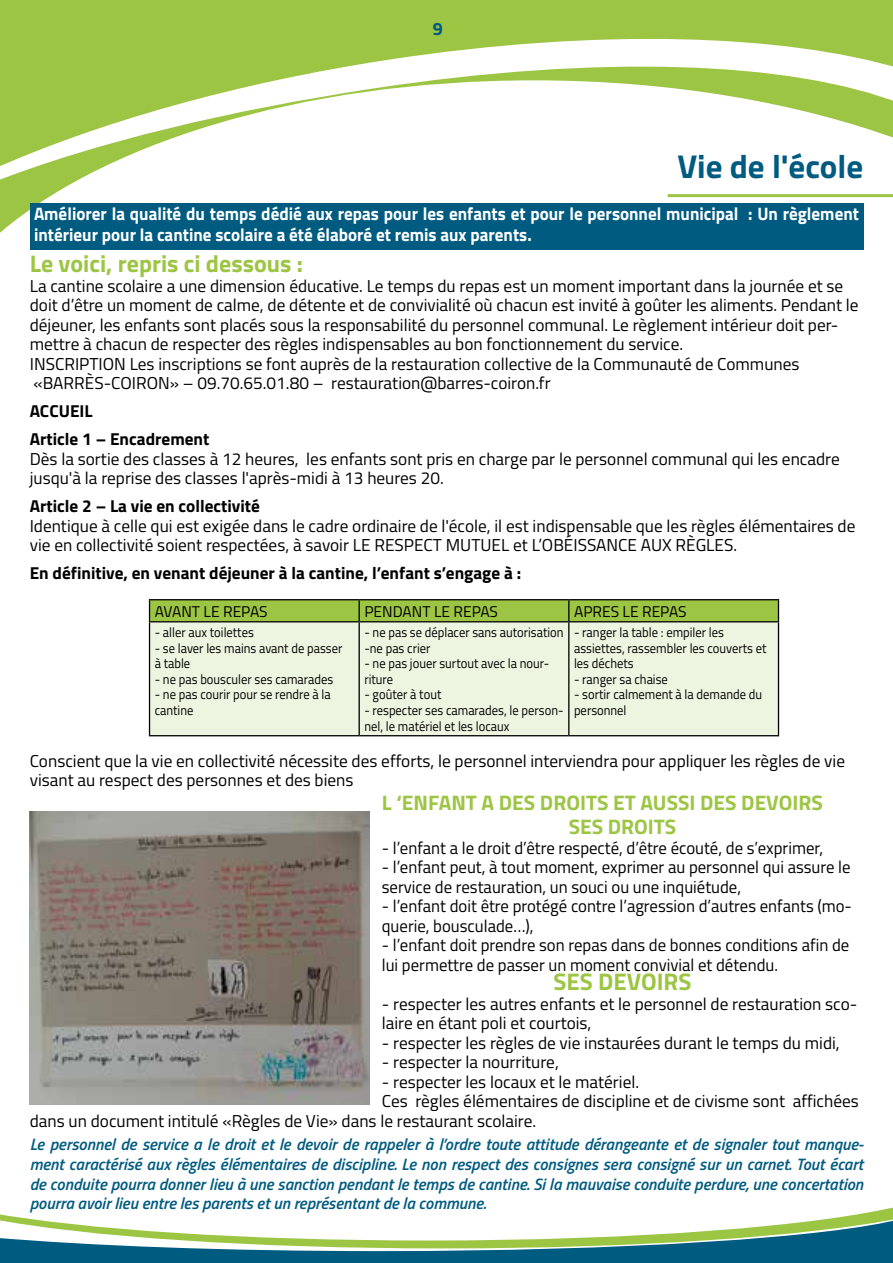
<style>
.page{position:relative;width:893px;height:1263px;background:#fff}
.page>*{position:absolute;margin:0;border:0;box-sizing:border-box;transform-origin:0 0}
.t1{font:700 33px "Titillium";color:#005b80}
.t2{font:700 24px "Titillium";color:#9dc544}
.t3{font:700 21px/24px "Titillium";color:#9dc544}
.t4{font:700 18px/21px "Titillium";color:#fff;scale:.95 1}
.t5{font:700 18px "Titillium";color:#005b80}
.t6{font:17.25px/19.5px "Titillium";color:#000}
.t7{font:700 17.25px/28px "Titillium";color:#000}
.t8{font:italic 600 16.5px/19.5px "Titillium";color:#005b80;text-align:justify}
.t9{font:15.6px "Titillium";color:#000}
.t10{font:13.5px/15.6px "Titillium";color:#000;scale:.93 1}
</style>
<div class="page">
<svg style="left:0;top:0;width:893px;height:240px"></svg>
<svg style="left:0;top:1207px;width:893px;height:56px"></svg>
<hr style="left:668px;top:194px;width:225px;height:3px;background:#9dc544">
<div style="left:30px;top:203px;width:833px;height:46px;background:#005b80"></div>
<div style="left:150px;top:622px;width:628px;height:113px;background:#edf4df"></div>
<hr style="left:149px;top:599px;width:210px;height:1px;background:#000">
<hr style="left:359px;top:599px;width:210px;height:1px;background:#000">
<hr style="left:569px;top:599px;width:210px;height:1px;background:#000">
<div style="left:149px;top:600px;width:630px;height:21px;background:#9dc544"></div>
<hr style="left:149px;top:621px;width:210px;height:1px;background:#000">
<hr style="left:149px;top:622px;width:1px;height:113px;background:#000">
<hr style="left:359px;top:621px;width:210px;height:1px;background:#000">
<hr style="left:359px;top:622px;width:1px;height:113px;background:#000">
<hr style="left:569px;top:621px;width:210px;height:1px;background:#000">
<hr style="left:568px;top:622px;width:1px;height:113px;background:#000">
<hr style="left:778px;top:622px;width:1px;height:113px;background:#000">
<hr style="left:149px;top:735px;width:210px;height:1px;background:#000">
<hr style="left:359px;top:735px;width:210px;height:1px;background:#000">
<hr style="left:569px;top:735px;width:210px;height:1px;background:#000">
<img style="left:30px;top:812px;width:339px;height:292px">
<p class="t5" style="left:433px;top:15px;width:12px">9</p>
<h1 class="t1" style="left:677px;top:141px;width:187px">Vie de l'école</h1>
<p class="t4" style="left:34px;top:203px;width:870px">Améliorer la qualité du temps dédié aux repas pour les enfants et pour le personnel municipal : Un règlement intérieur pour la cantine scolaire a été élaboré et remis aux parents.</p>
<h2 class="t2" style="left:30px;top:245px;width:275px">Le voici, repris ci dessous :</h2>
<p class="t6" style="left:30px;top:275px;width:830px">La cantine scolaire a une dimension éducative. Le temps du repas est un moment important dans la journée et se doit d’être un moment de calme, de détente et de convivialité où chacun est invité à goûter les aliments. Pendant le déjeuner, les enfants sont placés sous la responsabilité du personnel communal. Le règlement intérieur doit per&shy;mettre à chacun de respecter des règles indispensables au bon fonctionnement du service.<br>INSCRIPTION Les inscriptions se font auprès de la restauration collective de la Communauté de Communes «BARRÈS-COIRON» – 09.70.65.01.80 – restauration@barres-coiron.fr</p>
<p class="t7" style="left:30px;top:396px;width:181px">ACCUEIL<br>Article 1 – Encadrement</p>
<p class="t6" style="left:30px;top:448px;width:811px">Dès la sortie des classes à 12 heures, les enfants sont pris en charge par le personnel communal qui les encadre jusqu'à la reprise des classes l'après-midi à 13 heures 20.</p>
<p class="t7" style="left:30px;top:491px;width:232px">Article 2 – La vie en collectivité</p>
<p class="t6" style="left:30px;top:515px;width:827px">Identique à celle qui est exigée dans le cadre ordinaire de l'école, il est indispensable que les règles élémentaires de vie en collectivité soient respectées, à savoir LE RESPECT MUTUEL et L’OBÉISSANCE AUX RÈGLES.</p>
<p class="t7" style="left:30px;top:558px;width:493px">En définitive, en venant déjeuner à la cantine, l’enfant s’engage à :</p>
<p class="t9" style="left:155px;top:600px;width:114px">AVANT LE REPAS</p>
<p class="t9" style="left:364px;top:600px;width:135px">PENDANT LE REPAS</p>
<p class="t9" style="left:574px;top:600px;width:114px">APRES LE REPAS</p>
<p class="t10" style="left:155px;top:624px;width:108px">- aller aux toilettes</p>
<p class="t10" style="left:155px;top:639px;width:203px">- se laver les mains avant de passer à table</p>
<p class="t10" style="left:155px;top:671px;width:194px">- ne pas bousculer ses camarades</p>
<p class="t10" style="left:155px;top:686px;width:191px">- ne pas courir pour se rendre à la cantine</p>
<p class="t10" style="left:364px;top:624px;width:216px">- ne pas se déplacer sans autorisation -ne pas crier</p>
<p class="t10" style="left:364px;top:655px;width:200px">- ne pas jouer surtout avec la nour&shy;riture</p>
<p class="t10" style="left:364px;top:686px;width:84px">- goûter à tout</p>
<p class="t10" style="left:364px;top:702px;width:216px">- respecter ses camarades, le person&shy;nel, le matériel et les locaux</p>
<p class="t10" style="left:574px;top:624px;width:209px">- ranger la table : empiler les assiettes, rassembler les couverts et les déchets</p>
<p class="t10" style="left:574px;top:671px;width:102px">- ranger sa chaise</p>
<p class="t10" style="left:574px;top:686px;width:204px">- sortir calmement à la demande du personnel</p>
<p class="t6" style="left:30px;top:750px;width:817px">Conscient que la vie en collectivité nécessite des efforts, le personnel interviendra pour appliquer les règles de vie visant au respect des personnes et des biens</p>
<p class="t3" style="left:569px;top:790px;width:256px;text-indent:-187px">L ‘ENFANT A DES DROITS ET AUSSI DES DEVOIRS<br>SES DROITS</p>
<p class="t6" style="left:382px;top:837px;width:443px">- l’enfant a le droit d’être respecté, d’être écouté, de s’exprimer,</p>
<p class="t6" style="left:382px;top:856px;width:470px">- l’enfant peut, à tout moment, exprimer au personnel qui assure le service de restauration, un souci ou une inquiétude,</p>
<p class="t6" style="left:382px;top:895px;width:472px">- l’enfant doit être protégé contre l’agression d’autres enfants (mo&shy;querie, bousculade…),</p>
<p class="t6" style="left:382px;top:934px;width:469px">- l’enfant doit prendre son repas dans de bonnes conditions afin de lui permettre de passer un moment convivial et détendu.</p>
<h2 class="t2" style="left:554px;top:963px;width:139px">SES DEVOIRS</h2>
<p class="t6" style="left:382px;top:993px;width:477px">- respecter les autres enfants et le personnel de restauration sco&shy;laire en étant poli et courtois,</p>
<p class="t6" style="left:382px;top:1032px;width:459px">- respecter les règles de vie instaurées durant le temps du midi,</p>
<p class="t6" style="left:382px;top:1051px;width:178px">- respecter la nourriture,</p>
<p class="t6" style="left:382px;top:1071px;width:259px">- respecter les locaux et le matériel.</p>
<p class="t6" style="left:382px;top:1090px;width:478px">Ces règles élémentaires de discipline et de civisme sont affichées</p>
<p class="t6" style="left:30px;top:1110px;width:508px">dans un document intitulé «Règles de Vie» dans le restaurant scolaire.</p>
<p class="t8" style="left:30px;top:1134px;width:836px">Le personnel de service a le droit et le devoir de rappeler à l’ordre toute attitude dérangeante et de signaler tout manque&shy;ment caractérisé aux règles élémentaires de discipline. Le non respect des consignes sera consigné sur un carnet. Tout écart de conduite pourra donner lieu à une sanction pendant le temps de cantine. Si la mauvaise conduite perdure, une concertation pourra avoir lieu entre les parents et un représentant de la commune.</p>
</div>
